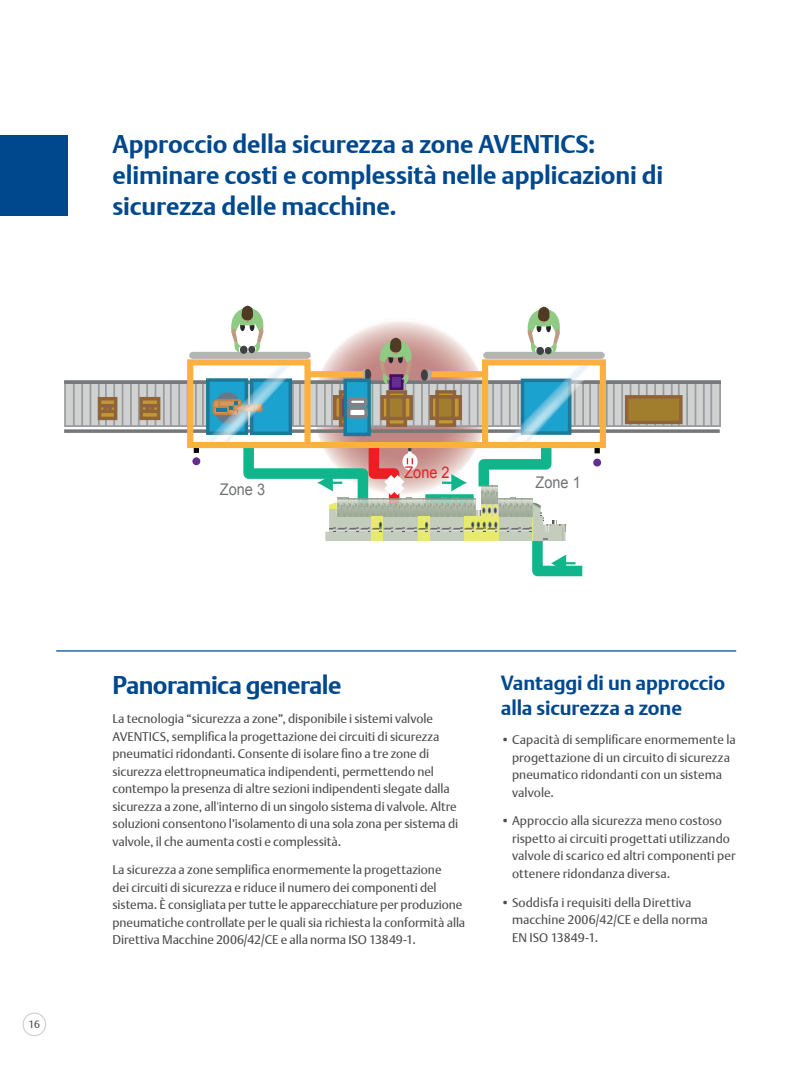
<style>
.page{position:relative;width:810px;height:1080px;background:#fff}
.page>*{position:absolute;margin:0;border:0;box-sizing:border-box;transform-origin:0 0}
.t1{font:25px/31.2px "DTL Argo T Bold";letter-spacing:-.005em;color:#00488e}
.t2{font:25px "DTL Argo T Bold";letter-spacing:-.025em;color:#00488e}
.t3{font:20px/25px "DTL Argo T Bold";letter-spacing:-.005em;color:#00488e}
.t4{font:16px "Arial";color:#6f7274;scale:.91 1}
.t5{font:16px "Arial";color:#ed1d24;scale:.91 1}
.t6{font:12.5px/17.5px "DTL Argo T";letter-spacing:-.005em;color:#4d4d4f}
.SMALLEST{font:10.62px "DTL Argo T";color:#4d4d4f}
</style>
<div class="page">
<div style="left:22px;top:1012px;width:24px;height:24px;border:1px solid #d1d3d4;border-radius:50%"></div>
<div style="left:0;top:135px;width:68px;height:80px;background:#00488e"></div>
<hr style="left:56px;top:650px;width:680px;height:2px;background:#00488e">
<div style="left:65px;top:381px;width:655px;height:45px;background:#d0d1d1"></div>
<div style="left:64px;top:380px;width:657px;height:47px;border:2px solid #999c9e"></div>
<hr style="left:73px;top:381px;width:2px;height:45px;background:#999c9e">
<hr style="left:81px;top:381px;width:2px;height:45px;background:#999c9e">
<hr style="left:90px;top:381px;width:1px;height:45px;background:#999c9e">
<hr style="left:98px;top:381px;width:2px;height:45px;background:#999c9e">
<hr style="left:105px;top:381px;width:2px;height:45px;background:#999c9e">
<hr style="left:113px;top:381px;width:2px;height:45px;background:#999c9e">
<hr style="left:122px;top:381px;width:1px;height:45px;background:#999c9e">
<hr style="left:130px;top:381px;width:2px;height:45px;background:#999c9e">
<hr style="left:138px;top:382px;width:2px;height:44px;background:#999c9e">
<hr style="left:146px;top:382px;width:2px;height:44px;background:#999c9e">
<hr style="left:155px;top:382px;width:1px;height:44px;background:#999c9e">
<hr style="left:163px;top:382px;width:2px;height:44px;background:#999c9e">
<hr style="left:170px;top:382px;width:2px;height:44px;background:#999c9e">
<hr style="left:178px;top:382px;width:2px;height:44px;background:#999c9e">
<hr style="left:613px;top:381px;width:2px;height:45px;background:#999c9e">
<hr style="left:621px;top:381px;width:2px;height:45px;background:#999c9e">
<hr style="left:630px;top:381px;width:1px;height:45px;background:#999c9e">
<hr style="left:638px;top:381px;width:2px;height:45px;background:#999c9e">
<hr style="left:646px;top:382px;width:2px;height:44px;background:#999c9e">
<hr style="left:654px;top:382px;width:2px;height:44px;background:#999c9e">
<hr style="left:663px;top:382px;width:1px;height:44px;background:#999c9e">
<hr style="left:671px;top:382px;width:2px;height:44px;background:#999c9e">
<hr style="left:678px;top:382px;width:2px;height:44px;background:#999c9e">
<hr style="left:686px;top:382px;width:2px;height:44px;background:#999c9e">
<hr style="left:695px;top:382px;width:1px;height:44px;background:#999c9e">
<hr style="left:703px;top:382px;width:2px;height:44px;background:#999c9e">
<hr style="left:710px;top:381px;width:2px;height:45px;background:#999c9e">
<svg style="left:64px;top:429px;width:656px;height:4px"></svg>
<svg style="left:64px;top:380px;width:657px;height:4px"></svg>
<div style="left:99px;top:399px;width:17px;height:19px;background:#c39831"></div>
<div style="left:98px;top:397px;width:19px;height:23px;border:4px solid #8f643b"></div>
<hr style="left:100px;top:404px;width:15px;height:3px;background:#8f643b">
<hr style="left:100px;top:410px;width:15px;height:3px;background:#8f643b">
<svg style="left:103px;top:407px;width:9px;height:3px"></svg>
<div style="left:141px;top:399px;width:18px;height:19px;background:#c39831"></div>
<div style="left:139px;top:397px;width:21px;height:23px;border:4px solid #8f643b"></div>
<hr style="left:142px;top:404px;width:16px;height:3px;background:#8f643b">
<hr style="left:141px;top:410px;width:17px;height:3px;background:#8f643b">
<svg style="left:145px;top:407px;width:9px;height:3px"></svg>
<div style="left:627px;top:397px;width:54px;height:25px;background:#a07e2d"></div>
<div style="left:625px;top:395px;width:58px;height:29px;border:4px solid #8f643b"></div>
<div style="left:193px;top:352px;width:114px;height:7px;background:#b3b4b4"></div>
<div style="left:194px;top:445px;width:5px;height:8px;background:#000"></div>
<svg style="left:184px;top:356px;width:425px;height:95px"></svg>
<div style="left:192px;top:457px;width:8px;height:8px;background:#662d91;border-radius:50%"></div>
<svg style="left:202px;top:305px;width:400px;height:272px"></svg>
<p class="t1" style="left:112px;top:128px;width:552px">Approccio della sicurezza a zone AVENTICS: eliminare costi e complessità nelle applicazioni di sicurezza delle macchine.</p>
<p class="SMALLEST" style="left:29px;top:1018px;width:13px">16</p>
<p class="t4" style="left:220px;top:479px;width:51px">Zone 3</p>
<p class="t5" style="left:404px;top:462px;width:51px">Zone 2</p>
<p class="t4" style="left:536px;top:472px;width:51px">Zone 1</p>
<p class="t2" style="left:112px;top:671px;width:231px">Panoramica generale</p>
<p class="t6" style="left:112px;top:710px;width:347px">La tecnologia “sicurezza a zone”, disponibile i sistemi valvole AVENTICS, semplifica la progettazione dei circuiti di sicurezza pneumatici ridondanti. Consente di isolare fino a tre zone di sicurezza elettropneumatica indipendenti, permettendo nel contempo la presenza di altre sezioni indipendenti slegate dalla sicurezza a zone, all'interno di un singolo sistema di valvole. Altre soluzioni consentono l’isolamento di una sola zona per sistema di valvole, il che aumenta costi e complessità.</p>
<p class="t6" style="left:112px;top:861px;width:354px">La sicurezza a zone semplifica enormemente la progettazione<br>dei circuiti di sicurezza e riduce il numero dei componenti del sistema. È consigliata per tutte le apparecchiature per produzione pneumatiche controllate per le quali sia richiesta la conformità alla Direttiva Macchine 2006/42/CE e alla norma ISO 13849-1.</p>
<p class="t3" style="left:501px;top:671px;width:226px">Vantaggi di un approccio alla sicurezza a zone</p>
<p class="t6" style="left:512px;top:731px;width:225px;text-indent:-11px">• Capacità di semplificare enormemente la progettazione di un circuito di sicurezza pneumatico ridondanti con un sistema valvole.</p>
<p class="t6" style="left:512px;top:812px;width:225px;text-indent:-11px">• Approccio alla sicurezza meno costoso rispetto ai circuiti progettati utilizzando valvole di scarico ed altri componenti per ottenere ridondanza diversa.</p>
<p class="t6" style="left:512px;top:893px;width:197px;text-indent:-11px">• Soddisfa i requisiti della Direttiva macchine 2006/42/CE e della norma<br>EN ISO 13849-1.</p>
</div>
